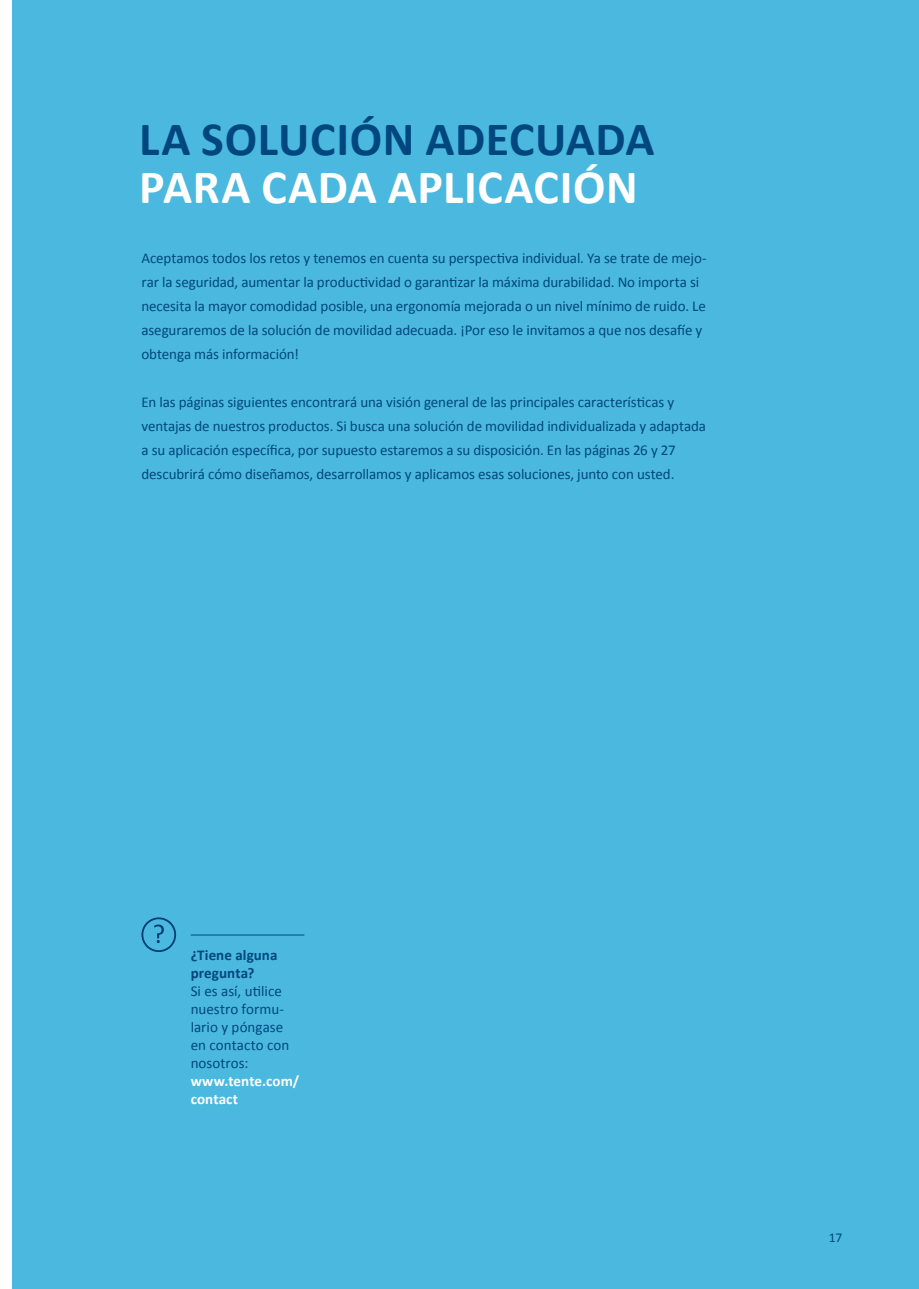
<style>
.page{position:relative;width:919px;height:1289px;background:#fff}
.page>*{position:absolute;margin:0;border:0;box-sizing:border-box;transform-origin:0 0}
.Headline{font:700 48px/48px "Calibri";letter-spacing:.01em;color:#00477f}
.Introduction__Solution_Text{font:15px/24px "Calibri";letter-spacing:-.005em;color:#00477f}
.description_headline{font:15px/18px "Calibri";letter-spacing:.005em;color:#00477f}
.t1{font:13.5px "Calibri";color:#00477f}
.s1{color:#fff}
.s2{font-weight:700}
.s3{font-weight:700;color:#fff}
</style>
<div class="page">
<div style="left:13px;top:0;width:905px;height:1288px;background:#4bb9df"></div>
<hr style="left:191px;top:934px;width:113px;height:1px;background:#00477f">
<svg style="left:141px;top:917px;width:35px;height:35px"></svg>
<p class="Headline" style="left:139px;top:115px;width:517px">LA SOLUCIÓN ADECUADA<br><span class="s1">PARA CADA APLICACIÓN</span></p>
<p class="Introduction__Solution_Text" style="left:141px;top:246px;width:567px">Aceptamos todos los retos y tenemos en cuenta su perspectiva individual. Ya se trate de mejo&shy;rar la seguridad, aumentar la productividad o garantizar la máxima durabilidad. No importa si necesita la mayor comodidad posible, una ergonomía mejorada o un nivel mínimo de ruido. Le aseguraremos de la solución de movilidad adecuada. ¡Por eso le invitamos a que nos desafíe y obtenga más información!</p>
<p class="Introduction__Solution_Text" style="left:141px;top:390px;width:566px">En las páginas siguientes encontrará una visión general de las principales características y ventajas de nuestros productos. Si busca una solución de movilidad individualizada y adaptada a su aplicación específica, por supuesto estaremos a su disposición. En las páginas 26 y 27 descubrirá cómo diseñamos, desarrollamos y aplicamos esas soluciones, junto con usted.</p>
<p class="description_headline" style="left:191px;top:945px;width:110px"><span class="s2">¿Tiene alguna pregunta?<br></span>Si es así, utilice nuestro formu&shy;lario y póngase en contacto con nosotros: <span class="s3">www.tente.com/ contact</span></p>
<p class="t1" style="left:828px;top:1228px;width:15px">17</p>
</div>
